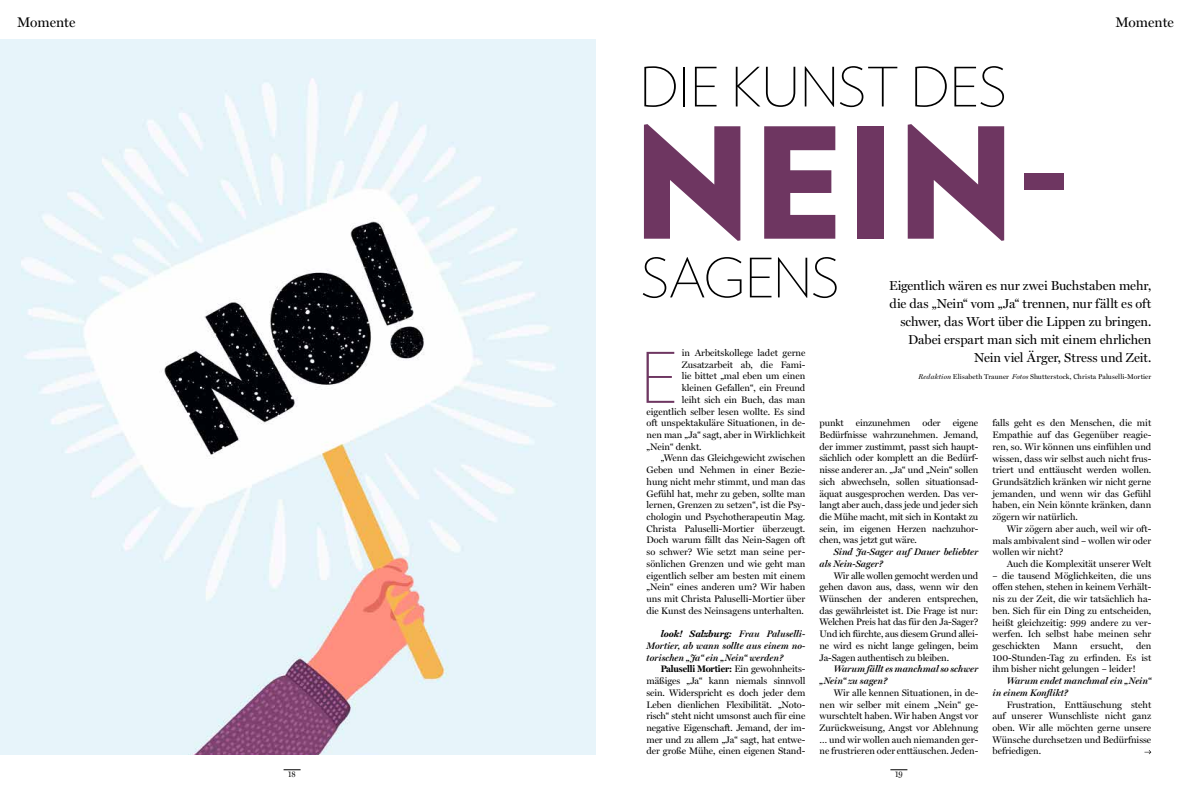
<style>
.page{position:relative;width:1191px;height:794px;background:#fff}
.page>*{position:absolute;margin:0;border:0;box-sizing:border-box;transform-origin:0 0}
.t1{font:900 153.3px "Verlag";color:#6e3661}
.t2{font:200 69.5px "Verlag";color:#6e3661}
.t3{font:200 54.2px "Verlag";letter-spacing:-.015em;color:#000}
.t4{font:14px "Miller Display";color:#000}
.t5{font:13px/18px "Miller Display";letter-spacing:-.005em;color:#000;text-align:right}
.t6{font:9.5px/11.7px "Miller Display";color:#000;text-align:justify}
.t7{font:italic 600 9.5px/11.7px "Miller Display";color:#000}
.t8{font:italic 700 9.5px "Miller Text";color:#000}
.t9{font:9px "Miller Display";color:#000;scale:.85 1}
.t10{font:7px "Miller Display";letter-spacing:.02em;color:#000}
.s1{font-style:italic}
.s2{font-family:"Miller Display";font-weight:600}
.s3{font-weight:700}
</style>
<div class="page">
<img style="left:0;top:40px;width:595px;height:714px">
<svg style="left:1144px;top:750px;width:7px;height:4px"></svg>
<svg style="left:890px;top:769px;width:17px;height:1px"></svg>
<svg style="left:283px;top:769px;width:17px;height:1px"></svg>
<h3 class="t4" style="left:17px;top:14px;width:60px">Momente</h3>
<h3 class="t4" style="left:1115px;top:14px;width:60px">Momente</h3>
<h3 class="t3" style="left:639px;top:48px;width:370px">DIE KUNST DES</h3>
<h1 class="t1" style="left:631px;top:57px;width:441px">NEIN-</h1>
<h3 class="t3" style="left:641px;top:239px;width:201px">SAGENS</h3>
<h3 class="t5" style="left:889px;top:276px;width:264px">Eigentlich wären es nur zwei Buchstaben mehr, die das „Nein“ vom „Ja“ trennen, nur fällt es oft schwer, das Wort über die Lippen zu bringen.<br>Dabei erspart man sich mit einem ehrlichen Nein viel Ärger, Stress und Zeit.</h3>
<p class="t10" style="left:918px;top:372px;width:234px"><span class="s1">Redaktion</span> Elisabeth Trauner <span class="s1">Fotos</span> Shutterstock, Christa Paluselli-Mortier</p>
<h2 class="t2" style="left:640px;top:328px;width:40px">E</h2>
<p class="t6" style="left:682px;top:347px;width:125px">in Arbeitskollege ladet gerne</p>
<p class="t6" style="left:682px;top:358px;width:125px">Zusatzarbeit ab, die Fami-</p>
<p class="t6" style="left:682px;top:370px;width:125px">lie bittet „mal eben um einen</p>
<p class="t6" style="left:682px;top:382px;width:125px">kleinen Gefallen“, ein Freund</p>
<p class="t6" style="left:682px;top:394px;width:125px">leiht sich ein Buch, das man</p>
<p class="t6" style="left:646px;top:405px;width:160px">eigentlich selber lesen wollte. Es sind</p>
<p class="t6" style="left:646px;top:417px;width:160px">oft unspektakuläre Situationen, in de-</p>
<p class="t6" style="left:646px;top:429px;width:160px">nen man „Ja“ sagt, aber in Wirklichkeit</p>
<p class="t6" style="left:646px;top:440px;width:57px">„Nein“ denkt.</p>
<p class="t6" style="left:660px;top:452px;width:146px">„Wenn das Gleichgewicht zwischen</p>
<p class="t6" style="left:646px;top:464px;width:160px">Geben und Nehmen in einer Bezie-</p>
<p class="t6" style="left:646px;top:476px;width:160px">hung nicht mehr stimmt, und man das</p>
<p class="t6" style="left:646px;top:487px;width:160px">Gefühl hat, mehr zu geben, sollte man</p>
<p class="t6" style="left:646px;top:499px;width:160px">lernen, Grenzen zu setzen“, ist die Psy-</p>
<p class="t6" style="left:646px;top:511px;width:160px">chologin und Psychotherapeutin Mag.</p>
<p class="t6" style="left:646px;top:522px;width:160px">Christa Paluselli-Mortier überzeugt.</p>
<p class="t6" style="left:646px;top:534px;width:160px">Doch warum fällt das Nein-Sagen oft</p>
<p class="t6" style="left:646px;top:546px;width:160px">so schwer? Wie setzt man seine per-</p>
<p class="t6" style="left:646px;top:558px;width:160px">sönlichen Grenzen und wie geht man</p>
<p class="t6" style="left:646px;top:569px;width:160px">eigentlich selber am besten mit einem</p>
<p class="t6" style="left:646px;top:581px;width:160px">„Nein“ eines anderen um? Wir haben</p>
<p class="t6" style="left:646px;top:593px;width:160px">uns mit Christa Paluselli-Mortier über</p>
<p class="t6" style="left:646px;top:604px;width:159px">die Kunst des Neinsagens unterhalten.</p>
<p class="t8" style="left:660px;top:628px;width:146px">look! Salzburg: <span class="s2">Frau Paluselli-</span></p>
<p class="t7" style="left:646px;top:640px;width:160px">Mortier, ab wann sollte aus einem no&shy;torischen „Ja“ ein „Nein“ werden?</p>
<p class="t6" style="left:646px;top:663px;width:160px;text-indent:14px"><span class="s3">Paluselli Mortier:</span> Ein gewohnheits&shy;mäßiges „Ja“ kann niemals sinnvoll sein. Widerspricht es doch jeder dem Leben dienlichen Flexibilität. „Noto&shy;risch“ steht nicht umsonst auch für eine negative Eigenschaft. Jemand, der im&shy;mer und zu allem „Ja“ sagt, hat entwe&shy;der große Mühe, einen eigenen Stand-</p>
<p class="t6" style="left:819px;top:417px;width:26px">punkt</p>
<p class="t6" style="left:855px;top:417px;width:56px">einzunehmen</p>
<p class="t6" style="left:922px;top:417px;width:20px">oder</p>
<p class="t6" style="left:992px;top:417px;width:160px">falls geht es den Menschen, die mit Empathie auf das Gegenüber reagie&shy;ren, so. Wir können uns einfühlen und wissen, dass wir selbst auch nicht frus&shy;triert und enttäuscht werden wollen.<br>Grundsätzlich kränken wir nicht gerne jemanden, und wenn wir das Gefühl haben, ein Nein könnte kränken, dann zögern wir natürlich.</p>
<p class="t6" style="left:992px;top:522px;width:160px;text-indent:14px">Wir zögern aber auch, weil wir oft&shy;mals ambivalent sind – wollen wir oder wollen wir nicht?</p>
<p class="t6" style="left:1006px;top:558px;width:146px">Auch die Komplexität unserer Welt</p>
<p class="t6" style="left:992px;top:569px;width:160px">– die tausend Möglichkeiten, die uns offen stehen, stehen in keinem Verhält&shy;nis zu der Zeit, die wir tatsächlich ha&shy;ben. Sich für ein Ding zu entscheiden, heißt gleichzeitig: 999 andere zu ver&shy;werfen. Ich selbst habe meinen sehr geschickten</p>
<p class="t6" style="left:819px;top:417px;width:160px;text-indent:133px">eigene Bedürfnisse wahrzunehmen. Jemand, der immer zustimmt, passt sich haupt&shy;sächlich oder komplett an die Bedürf&shy;nisse anderer an. „Ja“ und „Nein“ sollen sich abwechseln, sollen situationsad&shy;äquat ausgesprochen werden. Das ver&shy;langt aber auch, dass jede und jeder sich die Mühe macht, mit sich in Kontakt zu sein, im eigenen Herzen nachzuhor&shy;chen, was jetzt gut wäre.</p>
<p class="t7" style="left:819px;top:546px;width:160px;text-indent:14px">Sind Ja-Sager auf Dauer beliebter als Nein-Sager?</p>
<p class="t6" style="left:819px;top:569px;width:160px;text-indent:14px">Wir alle wollen gemocht werden und gehen davon aus, dass, wenn wir den Wünschen der anderen entsprechen, das gewährleistet ist. Die Frage ist nur:<br>Welchen Preis hat das für den Ja-Sager?<br>Und ich fürchte, aus diesem Grund allei&shy;ne wird es nicht lange gelingen, beim Ja-Sagen authentisch zu bleiben.</p>
<p class="t7" style="left:819px;top:663px;width:160px;text-indent:14px">Warum fällt es manchmal so schwer „Nein“ zu sagen?</p>
<p class="t6" style="left:819px;top:686px;width:160px;text-indent:14px">Wir alle kennen Situationen, in de&shy;nen wir selber mit einem „Nein“ ge&shy;wurschtelt haben. Wir haben Angst vor Zurückweisung, Angst vor Ablehnung … und wir wollen auch niemanden ger&shy;ne frustrieren oder enttäuschen. Jeden-</p>
<p class="t6" style="left:992px;top:640px;width:160px;text-indent:143px">den 100-Stunden-Tag zu erfinden. Es ist ihm bisher nicht gelungen – leider!</p>
<p class="t7" style="left:992px;top:675px;width:160px;text-indent:14px">Warum endet manchmal ein „Nein“ in einem Konflikt?</p>
<p class="t6" style="left:992px;top:698px;width:160px;text-indent:14px">Frustration, Enttäuschung steht auf unserer Wunschliste nicht ganz oben. Wir alle möchten gerne unsere Wünsche durchsetzen und Bedürfnisse befriedigen.</p>
<p class="t6" style="left:1053px;top:640px;width:26px">Mann</p>
<p class="t6" style="left:1090px;top:640px;width:34px">ersucht,</p>
<p class="t9" style="left:288px;top:769px;width:10px">18</p>
<p class="t9" style="left:895px;top:769px;width:10px">19</p>
</div>
